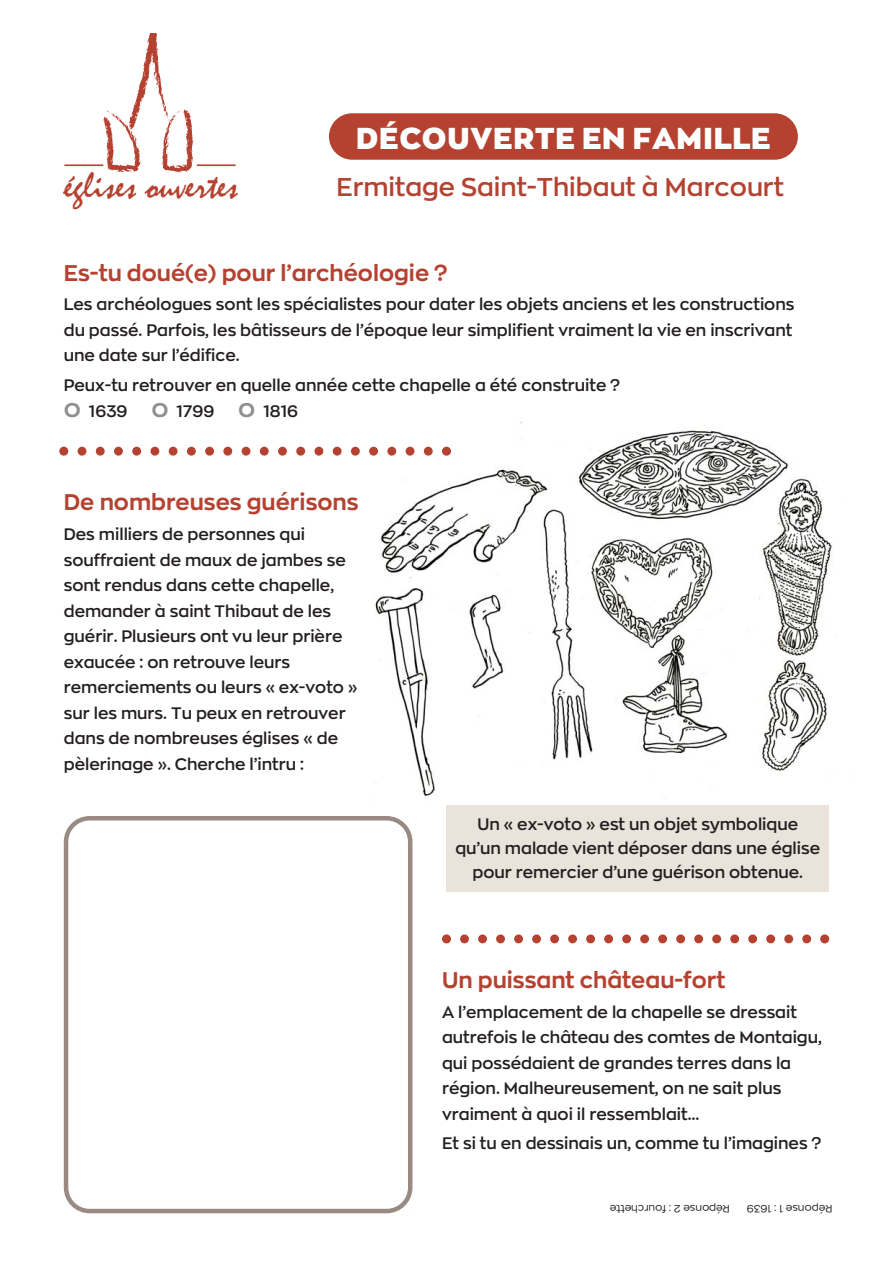
<style>
.page{position:relative;width:893px;height:1263px;background:#fff}
.page>*{position:absolute;margin:0;border:0;box-sizing:border-box;transform-origin:0 0}
.t1{font:37.5px "Mistral";color:#b54230}
.t2{font:900 30px "Zona Pro";letter-spacing:.03em;color:#fff}
.t3{font:600 25.5px "Zona Pro";color:#b54230}
.t4{font:700 22.5px "Zona Pro";color:#b54230}
.t5{font:600 16.5px/25.5px "Zona Pro";color:#231f20}
.t6{font:10.5px "Zona Pro";color:#231f20}
.s1{font-size:25.5px;color:#8d8f90}
</style>
<div class="page">
<img style="left:354px;top:421px;width:479px;height:376px">
<hr style="left:64px;top:164px;width:39px;height:2px;background:#b54230">
<hr style="left:197px;top:164px;width:39px;height:2px;background:#b54230">
<svg style="left:103px;top:33px;width:90px;height:140px"></svg>
<div style="left:446px;top:805px;width:383px;height:86px;background:#e9e3db"></div>
<div style="left:329px;top:113px;width:469px;height:47px;background:#b54230;border-radius:23px"></div>
<svg style="left:59px;top:447px;width:392px;height:9px"></svg>
<svg style="left:442px;top:934px;width:387px;height:9px"></svg>
<svg style="left:64px;top:816px;width:348px;height:397px"></svg>
<h1 class="t1" style="left:64px;top:171px;width:176px">églises ouvertes</h1>
<h2 class="t2" style="left:356px;top:128px;width:416px">DÉCOUVERTE EN FAMILLE</h2>
<h3 class="t3" style="left:336px;top:176px;width:449px">Ermitage Saint-Thibaut à Marcourt</h3>
<h3 class="t4" style="left:64px;top:264px;width:385px">Es-tu doué(e) pour l’archéologie ?</h3>
<p class="t5" style="left:64px;top:293px;width:732px;text-align:justify">Les archéologues sont les spécialistes pour dater les objets anciens et les constructions du passé. Parfois, les bâtisseurs de l’époque leur simplifient vraiment la vie en inscrivant une date sur l’édifice.</p>
<p class="t5" style="left:64px;top:374px;width:558px">Peux-tu retrouver en quelle année cette chapelle a été construite ? <span class="s1">o</span> 1639 <span class="s1">o</span> 1799 <span class="s1">o</span> 1816</p>
<h3 class="t4" style="left:64px;top:493px;width:296px">De nombreuses guérisons</h3>
<p class="t5" style="left:64px;top:523px;width:295px">Des milliers de personnes qui souffraient de maux de jambes se sont rendus dans cette chapelle, demander à saint Thibaut de les guérir. Plusieurs ont vu leur prière exaucée : on retrouve leurs remerciements ou leurs « ex-voto » sur les murs. Tu peux en retrouver dans de nombreuses églises « de pèlerinage ». Cherche l’intru :</p>
<p class="t5" style="left:455px;top:813px;width:366px;line-height:24px;text-align:center">Un « ex-voto » est un objet symbolique qu’un malade vient déposer dans une église pour remercier d’une guérison obtenue.</p>
<h3 class="t4" style="left:442px;top:971px;width:285px">Un puissant château-fort</h3>
<p class="t5" style="left:442px;top:1000px;width:381px">A l’emplacement de la chapelle se dressait autrefois le château des comtes de Montaigu, qui possédaient de grandes terres dans la région. Malheureusement, on ne sait plus vraiment à quoi il ressemblait…</p>
<p class="t5" style="left:442px;top:1132px;width:381px">Et si tu en dessinais un, comme tu l’imagines ?</p>
<p class="t6" style="left:730px;top:1215px;width:122px;rotate:-180deg">Réponse 2 : fourchette</p>
<p class="t6" style="left:832px;top:1215px;width:87px;rotate:-180deg">Réponse 1 : 1639</p>
</div>
